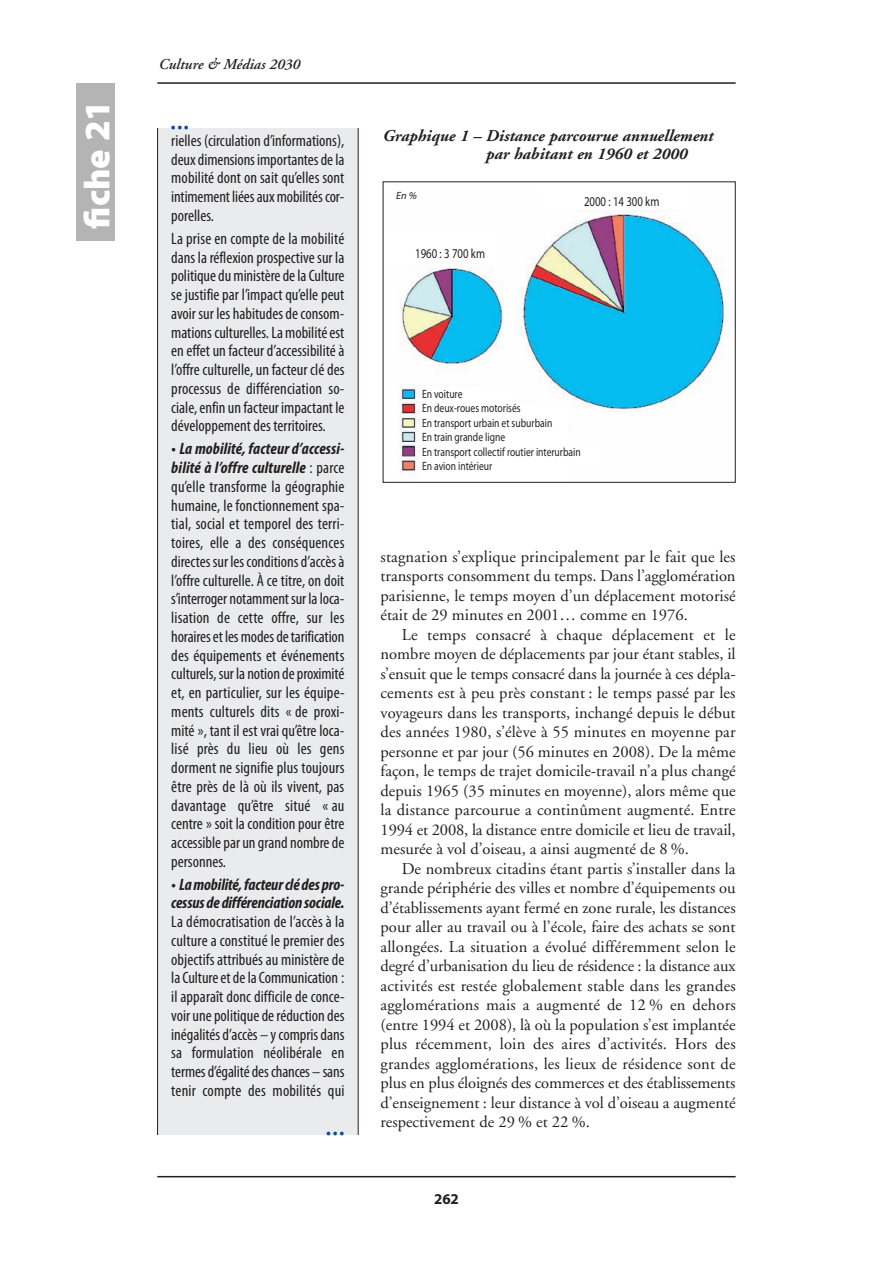
<style>
.page{position:relative;width:893px;height:1263px;background:#fff}
.page>*{position:absolute;margin:0;border:0;box-sizing:border-box;transform-origin:0 0}
.t1{font:900 36px "Myriad Pro";color:#fff}
.t2{font:condensed 16.5px/18.8px "Myriad Pro";color:#231f20;text-align:justify}
.t3{font:16.5px/19.5px "Adobe Garamond";color:#231f20;text-align:justify}
.t4{font:italic 700 16.5px/18px "Adobe Garamond";color:#231f20}
.t5{font:italic 700 condensed 16.5px/18.8px "Myriad Pro";letter-spacing:-.01em;color:#231f20}
.t6{font:900 condensed 16.5px "Myriad Pro";color:#0d4da1}
.t7{font:italic 600 15px "Adobe Garamond";color:#231f20}
.t8{font:700 15px "Myriad Pro";color:#231f20}
.t9{font:13.5px "Myriad Pro";color:#231f20;scale:.8 1}
.t10{font:12px/14.4px "Myriad Pro";color:#231f20;scale:.8 1}
.t11{font:italic 10.5px "Myriad Pro";color:#231f20}
.s1{font-weight:700;font-style:italic}
</style>
<div class="page">
<hr style="left:157px;top:82px;width:579px;height:2px;background:#231f20">
<hr style="left:157px;top:1176px;width:579px;height:1px;background:#231f20">
<div style="left:77px;top:83px;width:38px;height:158px;background:#b4b4b5"></div>
<div style="left:158px;top:112px;width:200px;height:1034px;background:#eaebec"></div>
<div style="left:145px;top:92px;width:231px;height:36px;background:#fff"></div>
<div style="left:147px;top:1135px;width:213px;height:24px;background:#fff"></div>
<img style="left:399px;top:210px;width:328px;height:266px">
<div style="left:383px;top:229px;width:119px;height:34px;background:#fff"></div>
<div style="left:420px;top:386px;width:98px;height:96px;background:#fff"></div>
<div style="left:508px;top:403px;width:60px;height:79px;background:#fff"></div>
<div style="left:544px;top:442px;width:62px;height:27px;background:#fff"></div>
<div style="left:383px;top:181px;width:353px;height:302px;border:1px solid #231f20"></div>
<h1 class="t1" style="left:84px;top:229px;width:130px;rotate:-90deg">fiche 21</h1>
<p class="t7" style="left:159px;top:58px;width:143px">Culture &amp; Médias 2030</p>
<p class="t6" style="left:171px;top:121px;width:20px">•••</p>
<p class="t2" style="left:171px;top:132px;width:175px">rielles (circulation d’informations), deux dimensions importantes de la mobilité dont on sait qu’elles sont intimement liées aux mobilités cor&shy;porelles.</p>
<p class="t2" style="left:171px;top:230px;width:175px">La prise en compte de la mobilité dans la réflexion prospective sur la politique du ministère de la Culture se justifie par l’impact qu’elle peut avoir sur les habitudes de consom&shy;mations culturelles. La mobilité est en effet un facteur d’accessibilité à l’offre culturelle, un facteur clé des processus de différenciation so&shy;ciale, enfin un facteur impactant le développement des territoires.</p>
<p class="t2" style="left:171px;top:441px;width:175px"><span class="s1">• La mobilité, facteur d’accessi&shy;bilité à l’offre culturelle</span> : parce qu’elle transforme la géographie humaine, le fonctionnement spa&shy;tial, social et temporel des terri&shy;toires, elle a des conséquences directes sur les conditions d’accès à l’offre culturelle. À ce titre, on doit s’interroger notamment sur la loca&shy;lisation de cette offre, sur les horaires et les modes de tarification des équipements et événements culturels, sur la notion de proximité et, en particulier, sur les équipe&shy;ments culturels dits « de proxi&shy;mité », tant il est vrai qu’être loca&shy;lisé près du lieu où les gens dorment ne signifie plus toujours être près de là où ils vivent, pas davantage qu’être situé « au centre » soit la condition pour être accessible par un grand nombre de personnes.</p>
<p class="t5" style="left:171px;top:876px;width:175px">• La mobilité, facteur clé des pro&shy;cessus de différenciation sociale.</p>
<p class="t2" style="left:171px;top:914px;width:175px">La démocratisation de l’accès à la culture a constitué le premier des objectifs attribués au ministère de la Culture et de la Communication : il apparaît donc difficile de conce&shy;voir une politique de réduction des inégalités d’accès – y compris dans sa formulation néolibérale en termes d’égalité des chances – sans tenir compte des mobilités qui</p>
<p class="t6" style="left:326px;top:1127px;width:20px">•••</p>
<p class="t4" style="left:486px;top:128px;width:229px;text-indent:-104px">Graphique 1 – Distance parcourue annuellement par habitant en 1960 et 2000</p>
<p class="t11" style="left:396px;top:191px;width:22px">En%</p>
<p class="t9" style="left:415px;top:248px;width:89px">1960 : 3 700 km</p>
<p class="t9" style="left:584px;top:196px;width:96px">2000 : 14 300 km</p>
<p class="t10" style="left:422px;top:388px;width:200px">En voiture<br>En deux-roues motorisés<br>En transport urbain et suburbain<br>En train grande ligne<br>En transport collectif routier interurbain<br>En avion intérieur</p>
<p class="t3" style="left:381px;top:548px;width:357px">stagnation s’explique principalement par le fait que les transports consomment du temps. Dans l’agglomération parisienne, le temps moyen d’un déplacement motorisé était de 29 minutes en 2001… comme en 1976.</p>
<p class="t3" style="left:381px;top:626px;width:357px;text-indent:21px">Le temps consacré à chaque déplacement et le nombre moyen de déplacements par jour étant stables, il s’ensuit que le temps consacré dans la journée à ces dépla&shy;cements est à peu près constant : le temps passé par les voyageurs dans les transports, inchangé depuis le début des années 1980, s’élève à 55 minutes en moyenne par personne et par jour (56 minutes en 2008). De la même façon, le temps de trajet domicile-travail n’a plus changé depuis 1965 (35 minutes en moyenne), alors même que la distance parcourue a continûment augmenté. Entre 1994 et 2008, la distance entre domicile et lieu de travail, mesurée à vol d’oiseau, a ainsi augmenté de 8 %.</p>
<p class="t3" style="left:381px;top:860px;width:357px;text-indent:21px">De nombreux citadins étant partis s’installer dans la grande périphérie des villes et nombre d’équipements ou d’établissements ayant fermé en zone rurale, les distances pour aller au travail ou à l’école, faire des achats se sont allongées. La situation a évolué différemment selon le degré d’urbanisation du lieu de résidence : la distance aux activités est restée globalement stable dans les grandes agglomérations mais a augmenté de 12 % en dehors (entre 1994 et 2008), là où la population s’est implantée plus récemment, loin des aires d’activités. Hors des grandes agglomérations, les lieux de résidence sont de plus en plus éloignés des commerces et des établissements d’enseignement : leur distance à vol d’oiseau a augmenté respectivement de 29 % et 22 %.</p>
<p class="t8" style="left:434px;top:1193px;width:26px">262</p>
</div>
